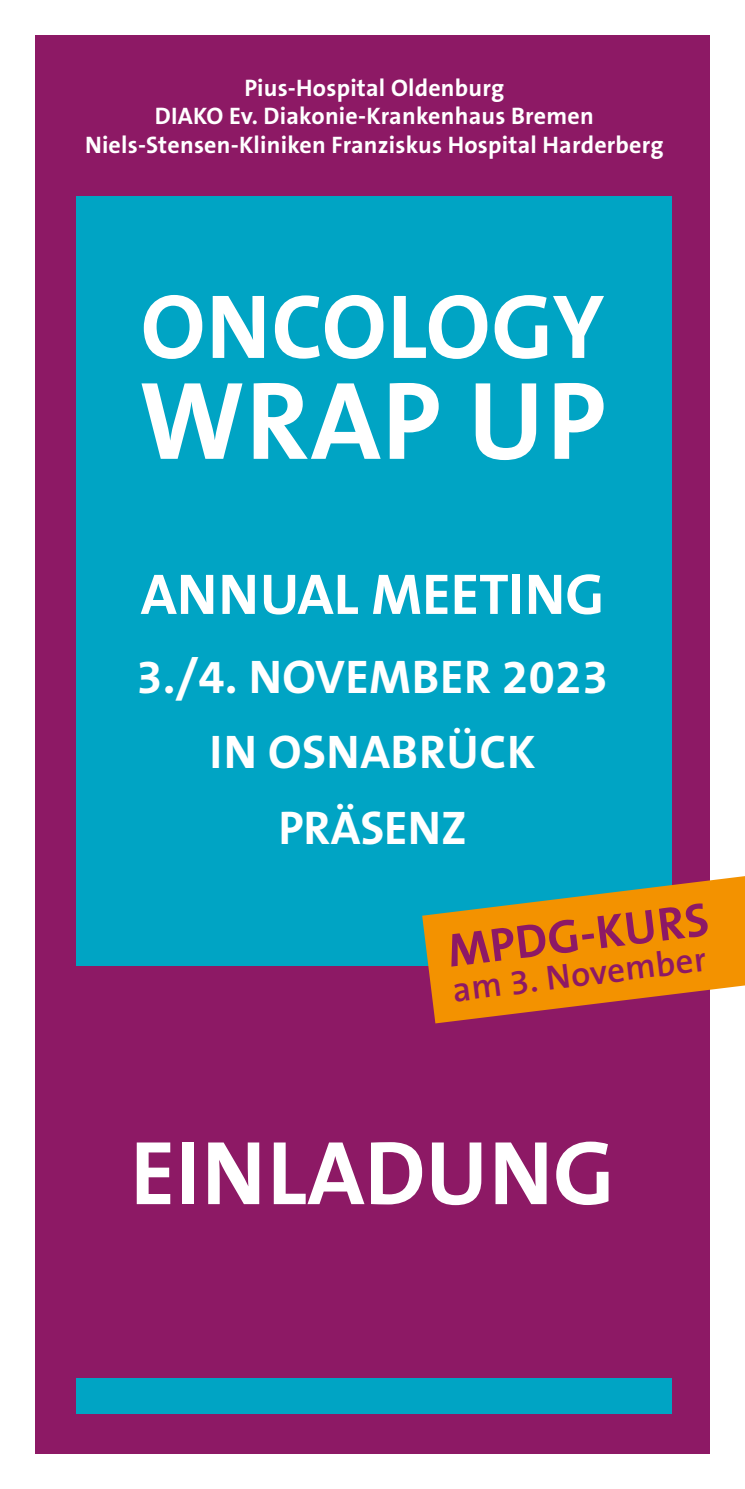
<style>
.page{position:relative;width:745px;height:1489px;background:#fff}
.page>*{position:absolute;margin:0;border:0;box-sizing:border-box;transform-origin:0 0}
.t1{font:700 111.75px "The Sans B7";letter-spacing:.01em;color:#fff}
.t2{font:700 91.75px "The Sans B7";letter-spacing:.01em;color:#fff}
.t3{font:700 91.25px "The Sans B7";letter-spacing:.005em;color:#fff}
.t4{font:700 57.75px "The Sans B7";color:#fff}
.t5{font:700 47.5px/75.5px "The Sans B7";letter-spacing:.01em;color:#fff;text-align:center}
.t6{font:700 47.5px "The Sans B7";color:#8d1965}
.t7{font:600 35px "The Sans B6";color:#8d1965}
.t8{font:700 24px/28.8px "The Sans B7";letter-spacing:.01em;color:#fff;text-align:center}
</style>
<div class="page">
<div style="left:35px;top:35px;width:674px;height:1418px;background:#8d1965"></div>
<div style="left:76px;top:1378px;width:595px;height:35px;background:#00a4c4"></div>
<div style="left:76px;top:197px;width:595px;height:769px;background:#00a4c4"></div>
<svg style="left:422px;top:876px;width:322px;height:147px;fill:#f39200"></svg>
<p class="t8" style="left:85px;top:74px;width:579px">Pius-Hospital Oldenburg<br>DIAKO Ev. Diakonie-Krankenhaus Bremen<br>Niels-Stensen-Kliniken Franziskus Hospital Harderberg</p>
<h2 class="t2" style="left:141px;top:278px;width:464px">ONCOLOGY</h2>
<h1 class="t1" style="left:139px;top:362px;width:468px">WRAP UP</h1>
<h3 class="t4" style="left:140px;top:564px;width:465px">ANNUAL MEETING</h3>
<h3 class="t5" style="left:136px;top:640px;width:473px">3./4. NOVEMBER 2023<br>IN OSNABRÜCK<br>PRÄSENZ</h3>
<h3 class="t6" style="left:444px;top:926px;width:264px;rotate:-7deg">MPDG-KURS</h3>
<h3 class="t7" style="left:450px;top:971px;width:256px;rotate:-7deg">am 3. November</h3>
<h3 class="t3" style="left:130px;top:1125px;width:485px">EINLADUNG</h3>
</div>
